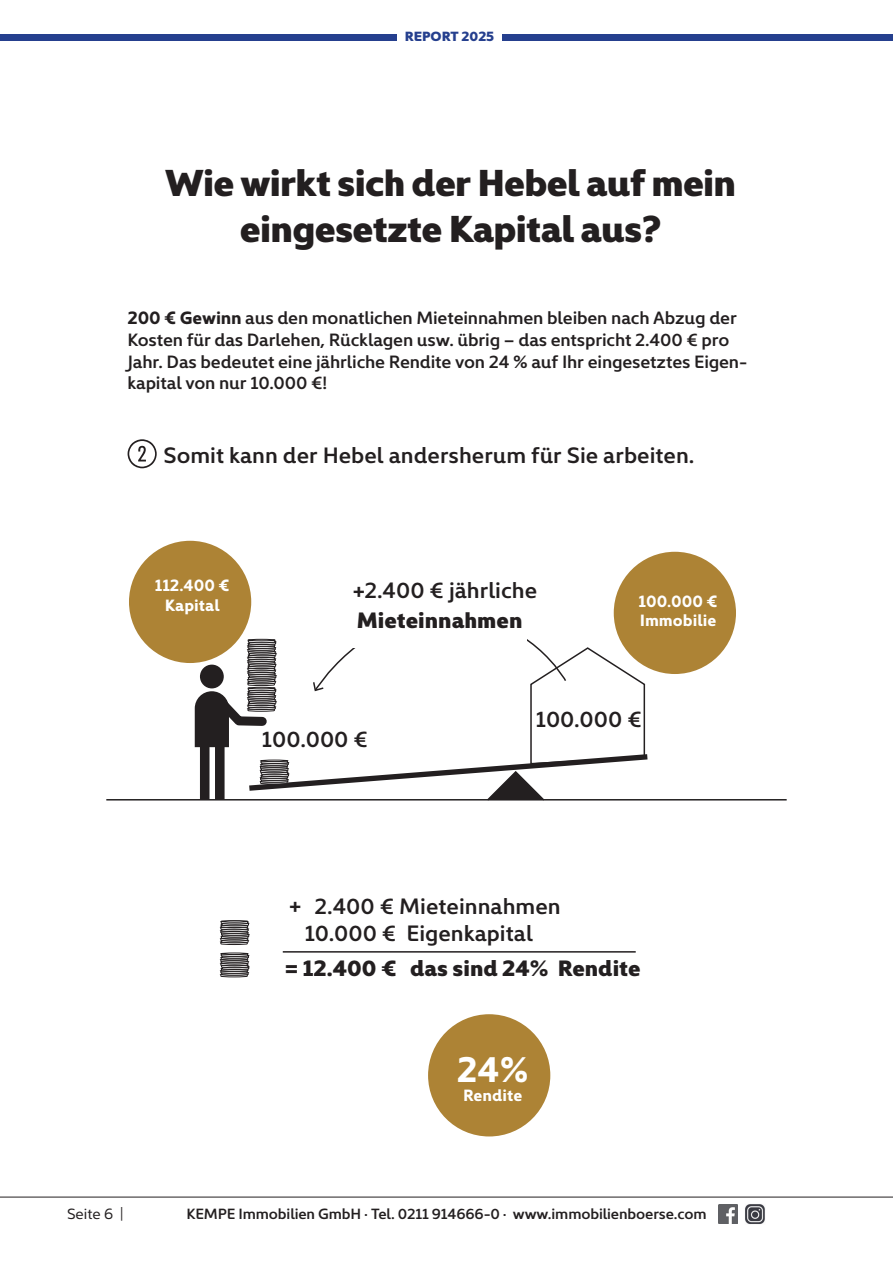
<style>
.page{position:relative;width:893px;height:1263px;background:#fff}
.page>*{position:absolute;margin:0;border:0;box-sizing:border-box;transform-origin:0 0}
.t1{font:900 37.95px/45.5px "Kyrial Display Pro";letter-spacing:-.02em;color:#231f20;text-align:center}
.t2{font:700 36px "Kyrial Display Pro";color:#fff}
.t3{font:600 22.5px/27px "Kyrial Display Pro";color:#231f20}
.t4{font:900 22.5px "Kyrial Display Pro";color:#231f20}
.t5{font:600 18px/21.6px "Kyrial Display Pro";letter-spacing:-.01em;color:#231f20}
.t6{font:700 16.5px/19.8px "Kyrial Display Pro";color:#fff;text-align:center}
.t7{font:600 15px "Kyrial Display Pro";letter-spacing:-.01em;color:#231f20}
.t8{font:15px "Kyrial Display Pro";color:#231f20}
.t9{font:900 13.5px "Kyrial Sans Pro";color:#253f8e}
.s1{font-weight:700}
</style>
<div class="page">
<hr style="left:0;top:1197px;width:893px;height:1px;background:#231f20">
<div style="left:503px;top:34px;width:390px;height:7px;background:#253f8e"></div>
<div style="left:0;top:34px;width:396px;height:7px;background:#253f8e"></div>
<img style="left:719px;top:1205px;width:18px;height:18px">
<img style="left:745px;top:1204px;width:20px;height:20px">
<svg style="left:127px;top:439px;width:30px;height:29px"></svg>
<hr style="left:106px;top:799px;width:681px;height:1px;background:#231f20">
<svg style="left:220px;top:953px;width:30px;height:25px"></svg>
<div style="left:221px;top:952px;width:27px;height:3px;border:1px solid #231f20;border-radius:50%"></div>
<svg style="left:220px;top:921px;width:30px;height:24px"></svg>
<div style="left:221px;top:920px;width:27px;height:2px;border:1px solid #231f20;border-radius:50%"></div>
<svg style="left:195px;top:613px;width:452px;height:188px"></svg>
<div style="left:248px;top:639px;width:27px;height:2px;border:1px solid #231f20;border-radius:50%"></div>
<hr style="left:283px;top:951px;width:353px;height:1px;background:#231f20">
<div style="left:129px;top:541px;width:122px;height:122px;background:#ad8335;border-radius:50%"></div>
<div style="left:614px;top:552px;width:122px;height:122px;background:#ad8335;border-radius:50%"></div>
<div style="left:428px;top:1014px;width:122px;height:122px;background:#ad8335;border-radius:50%"></div>
<p class="t9" style="left:405px;top:26px;width:91px">REPORT 2025</p>
<h1 class="t1" style="left:165px;top:157px;width:572px">Wie wirkt sich der Hebel auf mein eingesetzte Kapital aus?</h1>
<p class="t5" style="left:128px;top:306px;width:621px"><span class="s1">200 € Gewinn</span> aus den monatlichen Mieteinnahmen bleiben nach Abzug der Kosten für das Darlehen, Rücklagen usw. übrig – das entspricht 2.400 € pro Jahr. Das bedeutet eine jährliche Rendite von 24 % auf Ihr eingesetztes Eigen&shy;kapital von nur 10.000 €!</p>
<p class="t3" style="left:163px;top:440px;width:533px">Somit kann der Hebel andersherum für Sie arbeiten.</p>
<p class="t6" style="left:155px;top:575px;width:76px">112.400 €<br>Kapital</p>
<p class="t3" style="left:353px;top:575px;width:186px">+2.400 € jährliche</p>
<p class="t4" style="left:357px;top:602px;width:167px">Mieteinnahmen</p>
<p class="t6" style="left:638px;top:590px;width:81px;text-align:left">100.000 €<br>Immobilie</p>
<p class="t3" style="left:262px;top:725px;width:108px">100.000 €</p>
<p class="t3" style="left:536px;top:704px;width:108px">100.000 €</p>
<p class="t3" style="left:305px;top:891px;width:257px;text-indent:10px">2.400 € Mieteinnahmen<br>10.000 € Eigenkapital</p>
<p class="t4" style="left:285px;top:951px;width:357px">= 12.400 € das sind 24% Rendite</p>
<p class="t3" style="left:289px;top:891px;width:14px">+</p>
<h2 class="t2" style="left:457px;top:1043px;width:73px">24%</h2>
<p class="t6" style="left:463px;top:1085px;width:61px">Rendite</p>
<p class="t8" style="left:67px;top:1203px;width:58px">Seite 6 |</p>
<p class="t7" style="left:186px;top:1203px;width:522px">KEMPE Immobilien GmbH · Tel. 0211 914666-0 · www.immobilienboerse.com</p>
</div>
